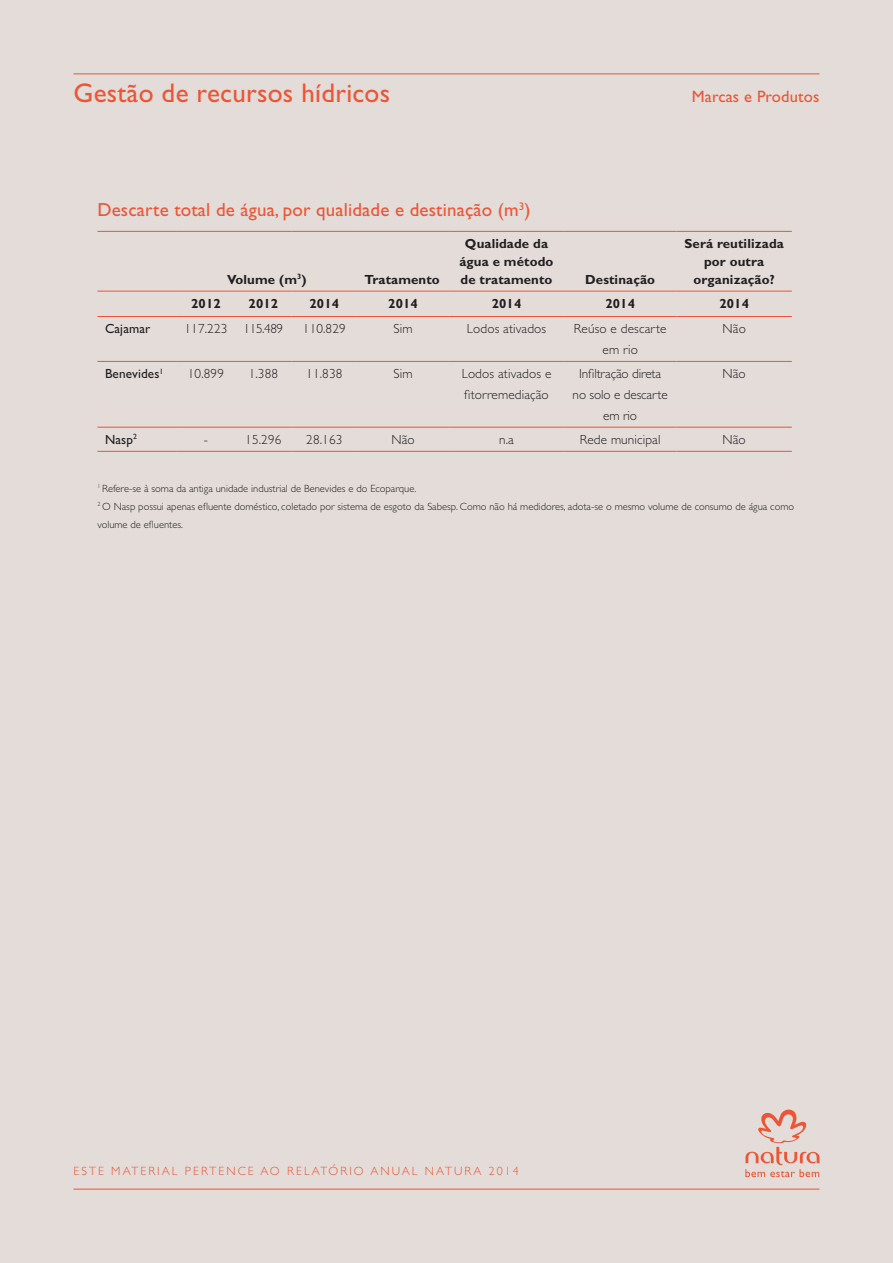
<style>
.page{position:relative;width:893px;height:1263px;background:#e3dcd8}
.page>*{position:absolute;margin:0;border:0;box-sizing:border-box;transform-origin:0 0}
.t1{font:27px "Gill Sans Std";letter-spacing:.01em;color:#ec5536}
.t2{font:18.9px "Gill Sans Std";letter-spacing:.01em;color:#ec5536}
.t3{font:16.5px "Gill Sans Std";letter-spacing:.01em;color:#ec5536}
.t4{font:300 13.2px/20.9px "Gill Sans Std";letter-spacing:.01em;color:#231f20;text-align:center}
.t5{font:700 13.2px/17.9px "Gill Sans Std";letter-spacing:.01em;color:#231f20;text-align:center}
.t6{font:300 13.2px/20.9px "Gill Sans Std";letter-spacing:-.01em;color:#231f20;text-align:center}
.t7{font:13.2px "Gill Sans Std";letter-spacing:.01em;color:#231f20}
.t8{font:300 12px "Gill Sans Std";letter-spacing:.17em;color:#ec5536}
.t9{font:300 10.5px/18px "Gill Sans Std";color:#231f20}
</style>
<div class="page">
<hr style="left:74px;top:74px;width:745px;height:1px;background:#ec5536">
<hr style="left:74px;top:1189px;width:745px;height:1px;background:#ec5536">
<svg style="left:745px;top:1109px;width:74px;height:68px"></svg>
<hr style="left:97px;top:231px;width:80px;height:1px;background:#ec5536">
<hr style="left:177px;top:231px;width:58px;height:1px;background:#ec5536">
<hr style="left:235px;top:231px;width:57px;height:1px;background:#ec5536">
<hr style="left:292px;top:231px;width:65px;height:1px;background:#ec5536">
<hr style="left:357px;top:231px;width:92px;height:1px;background:#ec5536">
<hr style="left:449px;top:231px;width:115px;height:1px;background:#ec5536">
<hr style="left:564px;top:231px;width:112px;height:1px;background:#ec5536">
<hr style="left:676px;top:231px;width:116px;height:1px;background:#ec5536">
<hr style="left:97px;top:291px;width:80px;height:1px;background:#ec5536">
<hr style="left:177px;top:291px;width:58px;height:1px;background:#ec5536">
<hr style="left:235px;top:291px;width:57px;height:1px;background:#ec5536">
<hr style="left:292px;top:291px;width:65px;height:1px;background:#ec5536">
<hr style="left:357px;top:291px;width:92px;height:1px;background:#ec5536">
<hr style="left:449px;top:291px;width:115px;height:1px;background:#ec5536">
<hr style="left:564px;top:291px;width:112px;height:1px;background:#ec5536">
<hr style="left:676px;top:291px;width:116px;height:1px;background:#ec5536">
<hr style="left:97px;top:316px;width:80px;height:1px;background:#ec5536">
<hr style="left:177px;top:316px;width:58px;height:1px;background:#ec5536">
<hr style="left:235px;top:316px;width:57px;height:1px;background:#ec5536">
<hr style="left:292px;top:316px;width:65px;height:1px;background:#ec5536">
<hr style="left:357px;top:316px;width:92px;height:1px;background:#ec5536">
<hr style="left:449px;top:316px;width:115px;height:1px;background:#ec5536">
<hr style="left:564px;top:316px;width:112px;height:1px;background:#ec5536">
<hr style="left:676px;top:316px;width:116px;height:1px;background:#ec5536">
<hr style="left:97px;top:361px;width:80px;height:1px;background:#ec5536">
<hr style="left:177px;top:361px;width:58px;height:1px;background:#ec5536">
<hr style="left:235px;top:361px;width:57px;height:1px;background:#ec5536">
<hr style="left:292px;top:361px;width:65px;height:1px;background:#ec5536">
<hr style="left:357px;top:361px;width:92px;height:1px;background:#ec5536">
<hr style="left:449px;top:361px;width:115px;height:1px;background:#ec5536">
<hr style="left:564px;top:361px;width:112px;height:1px;background:#ec5536">
<hr style="left:676px;top:361px;width:116px;height:1px;background:#ec5536">
<hr style="left:97px;top:427px;width:80px;height:1px;background:#ec5536">
<hr style="left:177px;top:427px;width:58px;height:1px;background:#ec5536">
<hr style="left:235px;top:427px;width:57px;height:1px;background:#ec5536">
<hr style="left:292px;top:427px;width:65px;height:1px;background:#ec5536">
<hr style="left:357px;top:427px;width:92px;height:1px;background:#ec5536">
<hr style="left:449px;top:427px;width:115px;height:1px;background:#ec5536">
<hr style="left:564px;top:427px;width:112px;height:1px;background:#ec5536">
<hr style="left:676px;top:427px;width:116px;height:1px;background:#ec5536">
<hr style="left:97px;top:451px;width:80px;height:1px;background:#ec5536">
<hr style="left:177px;top:451px;width:58px;height:1px;background:#ec5536">
<hr style="left:235px;top:451px;width:57px;height:1px;background:#ec5536">
<hr style="left:292px;top:451px;width:65px;height:1px;background:#ec5536">
<hr style="left:357px;top:451px;width:92px;height:1px;background:#ec5536">
<hr style="left:449px;top:451px;width:115px;height:1px;background:#ec5536">
<hr style="left:564px;top:451px;width:112px;height:1px;background:#ec5536">
<hr style="left:676px;top:451px;width:116px;height:1px;background:#ec5536">
<h1 class="t1" style="left:74px;top:78px;width:318px">Gestão de recursos hídricos</h1>
<h3 class="t3" style="left:692px;top:87px;width:129px">Marcas e Produtos</h3>
<h2 class="t2" style="left:97px;top:199px;width:435px">Descarte total de água, por qualidade e destinação (m<sup>3</sup>)</h2>
<p class="t5" style="left:227px;top:270px;width:81px">Volume (m<sup>3</sup>)</p>
<p class="t5" style="left:364px;top:270px;width:77px">Tratamento</p>
<p class="t5" style="left:460px;top:235px;width:95px">Qualidade da água e método de tratamento</p>
<p class="t5" style="left:585px;top:270px;width:71px">Destinação</p>
<p class="t5" style="left:684px;top:235px;width:101px">Será reutilizada por outra organização?</p>
<p class="t5" style="left:191px;top:294px;width:31px">2012</p>
<p class="t5" style="left:249px;top:294px;width:31px">2012</p>
<p class="t5" style="left:309px;top:294px;width:31px">2014</p>
<p class="t5" style="left:388px;top:294px;width:31px">2014</p>
<p class="t5" style="left:492px;top:294px;width:31px">2014</p>
<p class="t5" style="left:605px;top:294px;width:31px">2014</p>
<p class="t5" style="left:719px;top:294px;width:31px">2014</p>
<p class="t7" style="left:105px;top:321px;width:47px">Cajamar</p>
<p class="t6" style="left:185px;top:318px;width:100px">117.223 115.489</p>
<p class="t4" style="left:303px;top:318px;width:44px">110.829</p>
<p class="t4" style="left:393px;top:318px;width:21px">Sim</p>
<p class="t4" style="left:467px;top:318px;width:81px">Lodos ativados</p>
<p class="t4" style="left:574px;top:318px;width:94px">Reúso e descarte em rio</p>
<p class="t4" style="left:722px;top:318px;width:25px">Não</p>
<p class="t7" style="left:105px;top:366px;width:60px">Benevides<sup>1</sup></p>
<p class="t4" style="left:188px;top:363px;width:38px">10.899</p>
<p class="t4" style="left:249px;top:363px;width:31px">1.388</p>
<p class="t4" style="left:306px;top:363px;width:38px">11.838</p>
<p class="t4" style="left:393px;top:363px;width:21px">Sim</p>
<p class="t4" style="left:462px;top:363px;width:91px;text-align:left">Lodos ativados e fitorremediação</p>
<p class="t6" style="left:573px;top:363px;width:97px">Infiltração direta no solo e descarte em rio</p>
<p class="t4" style="left:722px;top:363px;width:25px">Não</p>
<p class="t7" style="left:105px;top:432px;width:34px">Nasp<sup>2</sup></p>
<p class="t4" style="left:204px;top:429px;width:6px">-</p>
<p class="t4" style="left:245px;top:429px;width:38px">15.296</p>
<p class="t4" style="left:306px;top:429px;width:38px">28.163</p>
<p class="t4" style="left:391px;top:429px;width:25px">Não</p>
<p class="t4" style="left:499px;top:429px;width:16px">n.a</p>
<p class="t4" style="left:580px;top:429px;width:82px">Rede municipal</p>
<p class="t4" style="left:722px;top:429px;width:25px">Não</p>
<p class="t9" style="left:97px;top:479px;width:698px"><sup>1</sup> Refere-se à soma da antiga unidade industrial de Benevides e do Ecoparque.<br><sup>2</sup> O Nasp possui apenas efluente doméstico, coletado por sistema de esgoto da Sabesp. Como não há medidores, adota-se o mesmo volume de consumo de água como volume de efluentes.</p>
<p class="t8" style="left:74px;top:1164px;width:447px">ESTE MATERIAL PERTENCE AO RELATÓRIO ANUAL NATURA 2014</p>
</div>
